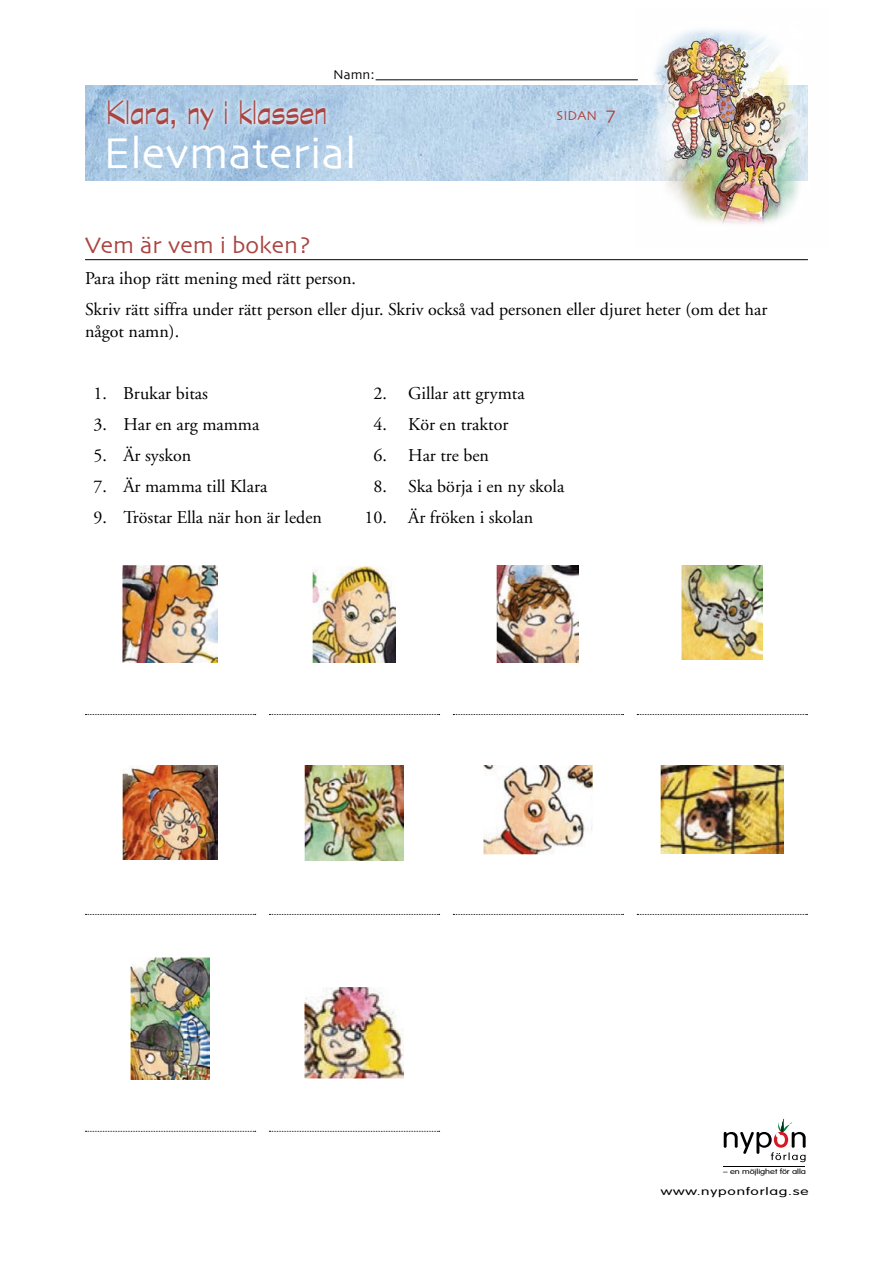
<style>
.page{position:relative;width:893px;height:1263px;background:#fff}
.page>*{position:absolute;margin:0;border:0;box-sizing:border-box;transform-origin:0 0}
.t1{font:45px "Skia";color:#fff}
.t2{font:37.5px "Graphite 374 wt 523 wd";color:#aa4441;scale:.84 1}
.t3{font:24px "Skia";color:#aa4441}
.t4{font:18px/31px "Adobe Garamond";color:#000}
.t5{font:13.5px "Skia";color:#aa4441}
.t6{font:13.5px "Skia";color:#000}
.t7{font:300 10.5px "VAG Rounded";letter-spacing:.05em;color:#000;scale:1.48 1}
.t8{font:300 7.2px "VAG Rounded";letter-spacing:-.005em;color:#000;scale:1.28 1}
.s1{font-size:19.5px}
</style>
<div class="page">
<img style="left:85px;top:85px;width:551px;height:95px">
<img style="left:636px;top:29px;width:172px;height:195px">
<div style="left:103px;top:95px;width:228px;height:40px;background:#fff;opacity:.75"></div>
<svg style="left:724px;top:1118px;width:82px;height:44px"></svg>
<hr style="left:724px;top:1167px;width:81px;height:1px;background:#000">
<hr style="left:376px;top:79px;width:262px;height:1px;background:#000">
<hr style="left:85px;top:259px;width:723px;height:1px;background:#000">
<img style="left:123px;top:566px;width:95px;height:96px">
<img style="left:312px;top:566px;width:84px;height:97px">
<img style="left:497px;top:566px;width:82px;height:96px">
<img style="left:681px;top:566px;width:81px;height:93px">
<svg style="left:85px;top:714px;width:171px;height:1px"></svg>
<svg style="left:269px;top:714px;width:171px;height:1px"></svg>
<svg style="left:453px;top:714px;width:171px;height:1px"></svg>
<svg style="left:637px;top:714px;width:170px;height:1px"></svg>
<img style="left:123px;top:765px;width:95px;height:94px">
<img style="left:305px;top:765px;width:98px;height:95px">
<img style="left:484px;top:765px;width:108px;height:89px">
<img style="left:660px;top:765px;width:123px;height:88px">
<svg style="left:85px;top:914px;width:171px;height:1px"></svg>
<svg style="left:269px;top:914px;width:171px;height:1px"></svg>
<svg style="left:453px;top:914px;width:171px;height:1px"></svg>
<svg style="left:637px;top:914px;width:170px;height:1px"></svg>
<img style="left:130px;top:957px;width:80px;height:122px">
<img style="left:305px;top:988px;width:98px;height:91px">
<svg style="left:85px;top:1131px;width:171px;height:1px"></svg>
<svg style="left:269px;top:1131px;width:171px;height:1px"></svg>
<p class="t6" style="left:333px;top:67px;width:43px">Namn:</p>
<h2 class="t2" style="left:106px;top:92px;width:264px">Klara, ny i klassen</h2>
<p class="t5" style="left:557px;top:107px;width:60px">SIDAN <span class="s1">7</span></p>
<h1 class="t1" style="left:103px;top:126px;width:255px">Elevmaterial</h1>
<h3 class="t3" style="left:85px;top:231px;width:228px">Vem är vem i boken?</h3>
<p class="t4" style="left:85px;top:263px;width:684px">Para ihop rätt mening med rätt person.<br>Skriv rätt siffra under rätt person eller djur. Skriv också vad personen eller djuret heter (om det har</p>
<p class="t4" style="left:85px;top:317px;width:96px">något namn).</p>
<p class="t4" style="left:94px;top:379px;width:116px">1. Brukar bitas</p>
<p class="t4" style="left:373px;top:379px;width:153px">2. Gillar att grymta</p>
<p class="t4" style="left:94px;top:410px;width:167px">3. Har en arg mamma</p>
<p class="t4" style="left:373px;top:410px;width:136px">4. Kör en traktor</p>
<p class="t4" style="left:94px;top:441px;width:99px">5. Är syskon</p>
<p class="t4" style="left:373px;top:441px;width:117px">6. Har tre ben</p>
<p class="t4" style="left:94px;top:472px;width:175px">7. Är mamma till Klara</p>
<p class="t4" style="left:373px;top:472px;width:192px">8. Ska börja i en ny skola</p>
<p class="t4" style="left:94px;top:503px;width:230px">9. Tröstar Ella när hon är leden</p>
<p class="t4" style="left:365px;top:503px;width:170px">10. Är fröken i skolan</p>
<p class="t8" style="left:723px;top:1167px;width:66px">– en möjlighet för alla</p>
<p class="t7" style="left:661px;top:1185px;width:101px">www.nyponforlag.se</p>
</div>
